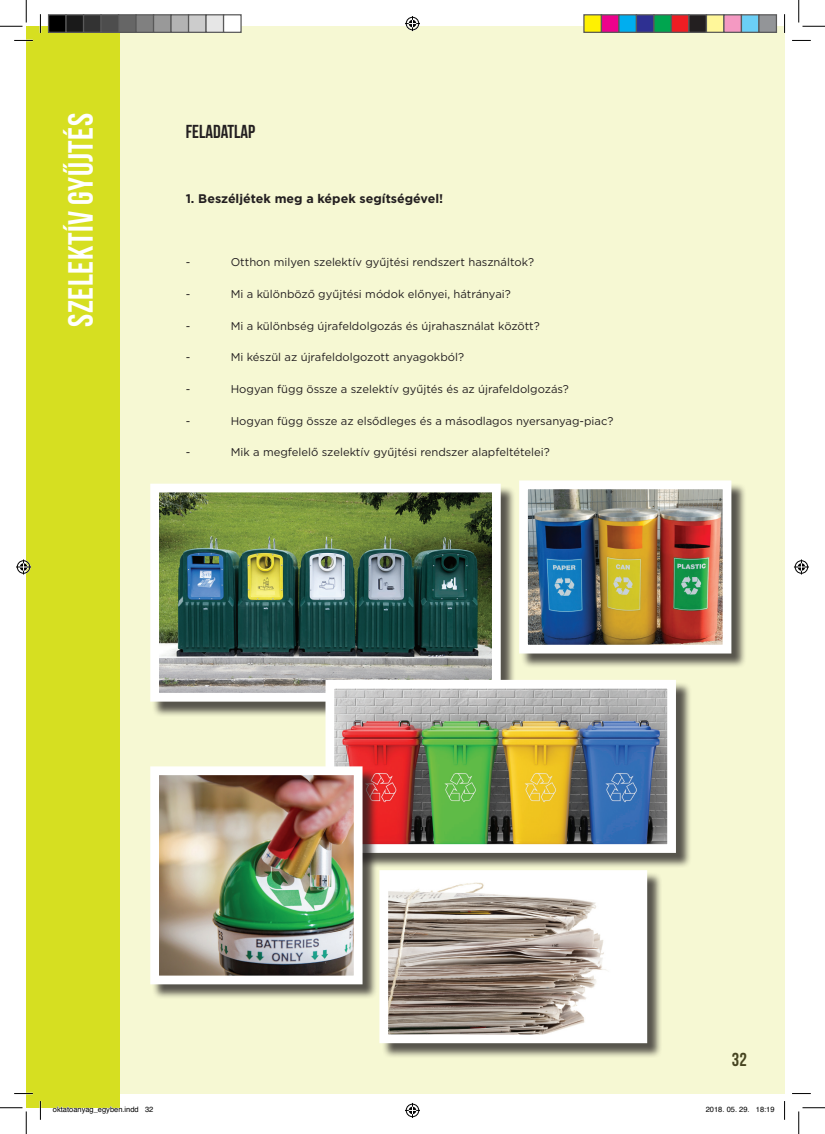
<style>
.page{position:relative;width:825px;height:1134px;background:#fff}
.page>*{position:absolute;margin:0;border:0;box-sizing:border-box;transform-origin:0 0}
.t1{font:700 35px "Bebas Neue";letter-spacing:.015em;color:#fff}
.t2{font:18.75px "Bebas Neue";color:#231f20}
.t3{font:700 12.5px "Gotham";color:#231f20}
.t4{font:11.25px "Gotham";color:#231f20}
.t5{font:7.5px "Helvetica";color:#000}
</style>
<div class="page">
<div style="left:26px;top:26px;width:94px;height:1081px;background:#d6df21"></div>
<div style="left:118px;top:26px;width:667px;height:1067px;background:#f6f8d3"></div>
<div style="left:152px;top:485px;width:364px;height:232px;background:#231f20;opacity:.75"></div>
<img style="left:160px;top:493px;width:331px;height:198px">
<div style="left:150px;top:483px;width:351px;height:218px;border:9px solid #fff"></div>
<div style="left:327px;top:681px;width:364px;height:187px;background:#231f20;opacity:.75"></div>
<img style="left:335px;top:689px;width:331px;height:153px">
<div style="left:325px;top:679px;width:351px;height:173px;border:9px solid #fff"></div>
<div style="left:152px;top:768px;width:226px;height:231px;background:#231f20;opacity:.75"></div>
<img style="left:160px;top:776px;width:193px;height:198px">
<div style="left:150px;top:766px;width:213px;height:218px;border:9px solid #fff"></div>
<div style="left:521px;top:482px;width:226px;height:187px;background:#231f20;opacity:.75"></div>
<img style="left:529px;top:490px;width:192px;height:153px">
<div style="left:519px;top:480px;width:212px;height:173px;border:9px solid #fff"></div>
<div style="left:381px;top:871px;width:282px;height:187px;background:#231f20;opacity:.75"></div>
<img style="left:389px;top:880px;width:248px;height:152px">
<div style="left:379px;top:870px;width:268px;height:172px;border:9px solid #fff"></div>
<svg style="left:14px;top:40px;width:19px;height:1px"></svg>
<svg style="left:792px;top:40px;width:19px;height:1px"></svg>
<svg style="left:14px;top:1092px;width:19px;height:2px"></svg>
<svg style="left:792px;top:1093px;width:19px;height:1px"></svg>
<svg style="left:40px;top:14px;width:1px;height:19px"></svg>
<svg style="left:40px;top:1101px;width:1px;height:18px"></svg>
<svg style="left:784px;top:14px;width:1px;height:19px"></svg>
<svg style="left:784px;top:1101px;width:1px;height:18px"></svg>
<svg style="left:0;top:0;width:27px;height:27px"></svg>
<svg style="left:0;top:1107px;width:27px;height:26px"></svg>
<svg style="left:798px;top:0;width:27px;height:27px"></svg>
<svg style="left:798px;top:1107px;width:27px;height:26px"></svg>
<svg style="left:405px;top:16px;width:15px;height:15px"></svg>
<svg style="left:405px;top:1102px;width:15px;height:15px"></svg>
<svg style="left:16px;top:559px;width:15px;height:15px"></svg>
<svg style="left:794px;top:559px;width:15px;height:15px"></svg>
<div style="left:49px;top:15px;width:17px;height:17px;background:#000"></div>
<div style="left:48px;top:14px;width:19px;height:19px;border:1px solid #595959"></div>
<div style="left:66px;top:15px;width:18px;height:17px;background:#1a1a1a"></div>
<div style="left:65px;top:14px;width:19px;height:19px;border:1px solid #595959"></div>
<div style="left:84px;top:15px;width:17px;height:17px;background:#333"></div>
<div style="left:83px;top:14px;width:19px;height:19px;border:1px solid #595959"></div>
<div style="left:101px;top:15px;width:18px;height:17px;background:#4d4d4d"></div>
<div style="left:100px;top:14px;width:19px;height:19px;border:1px solid #595959"></div>
<div style="left:119px;top:15px;width:17px;height:17px;background:#666"></div>
<div style="left:118px;top:14px;width:19px;height:19px;border:1px solid #595959"></div>
<div style="left:136px;top:15px;width:18px;height:17px;background:#808080"></div>
<div style="left:135px;top:14px;width:19px;height:19px;border:1px solid #595959"></div>
<div style="left:154px;top:15px;width:17px;height:17px;background:#999"></div>
<div style="left:153px;top:14px;width:19px;height:19px;border:1px solid #595959"></div>
<div style="left:171px;top:15px;width:18px;height:17px;background:#b3b3b3"></div>
<div style="left:170px;top:14px;width:19px;height:19px;border:1px solid #595959"></div>
<div style="left:189px;top:15px;width:17px;height:17px;background:#ccc"></div>
<div style="left:188px;top:14px;width:19px;height:19px;border:1px solid #595959"></div>
<div style="left:206px;top:15px;width:18px;height:17px;background:#e6e6e6"></div>
<div style="left:205px;top:14px;width:19px;height:19px;border:1px solid #595959"></div>
<div style="left:224px;top:15px;width:17px;height:17px;background:#fff"></div>
<div style="left:223px;top:14px;width:19px;height:19px;border:1px solid #595959"></div>
<div style="left:584px;top:15px;width:17px;height:17px;background:#fff101"></div>
<div style="left:583px;top:14px;width:19px;height:19px;border:1px solid #595959"></div>
<div style="left:601px;top:15px;width:18px;height:17px;background:#ed028c"></div>
<div style="left:601px;top:14px;width:19px;height:19px;border:1px solid #595959"></div>
<div style="left:619px;top:15px;width:17px;height:17px;background:#00aeef"></div>
<div style="left:618px;top:14px;width:19px;height:19px;border:1px solid #595959"></div>
<div style="left:636px;top:15px;width:18px;height:17px;background:#2e3092"></div>
<div style="left:636px;top:14px;width:19px;height:19px;border:1px solid #595959"></div>
<div style="left:654px;top:15px;width:17px;height:17px;background:#00a54f"></div>
<div style="left:653px;top:14px;width:19px;height:19px;border:1px solid #595959"></div>
<div style="left:671px;top:15px;width:18px;height:17px;background:#ee1d23"></div>
<div style="left:671px;top:14px;width:19px;height:19px;border:1px solid #595959"></div>
<div style="left:689px;top:15px;width:17px;height:17px;background:#231f20"></div>
<div style="left:688px;top:14px;width:19px;height:19px;border:1px solid #595959"></div>
<div style="left:706px;top:15px;width:18px;height:17px;background:#fff79a"></div>
<div style="left:706px;top:14px;width:19px;height:19px;border:1px solid #595959"></div>
<div style="left:724px;top:15px;width:17px;height:17px;background:#f499c2"></div>
<div style="left:723px;top:14px;width:19px;height:19px;border:1px solid #595959"></div>
<div style="left:741px;top:15px;width:18px;height:17px;background:#6bcff6"></div>
<div style="left:741px;top:14px;width:19px;height:19px;border:1px solid #595959"></div>
<div style="left:759px;top:15px;width:17px;height:17px;background:#939598"></div>
<div style="left:758px;top:14px;width:19px;height:19px;border:1px solid #595959"></div>
<svg style="left:53px;top:1106px;width:67px;height:2px"></svg>
<h1 class="t1" style="left:61px;top:326px;width:215px;rotate:-90deg">SZELEKTÍV GYŰJTÉS</h1>
<h2 class="t2" style="left:186px;top:121px;width:71px">FELADATLAP</h2>
<p class="t3" style="left:186px;top:190px;width:259px">1. Beszéljétek meg a képek segítségével!</p>
<p class="t4" style="left:186px;top:255px;width:6px">-</p>
<p class="t4" style="left:231px;top:255px;width:305px">Otthon milyen szelektív gyűjtési rendszert használtok?</p>
<p class="t4" style="left:186px;top:286px;width:6px">-</p>
<p class="t4" style="left:231px;top:286px;width:282px">Mi a különböző gyűjtési módok előnyei, hátrányai?</p>
<p class="t4" style="left:186px;top:318px;width:6px">-</p>
<p class="t4" style="left:231px;top:318px;width:311px">Mi a különbség újrafeldolgozás és újrahasználat között?</p>
<p class="t4" style="left:186px;top:350px;width:6px">-</p>
<p class="t4" style="left:231px;top:350px;width:235px">Mi készül az újrafeldolgozott anyagokból?</p>
<p class="t4" style="left:186px;top:381px;width:6px">-</p>
<p class="t4" style="left:231px;top:381px;width:340px">Hogyan függ össze a szelektív gyűjtés és az újrafeldolgozás?</p>
<p class="t4" style="left:186px;top:413px;width:6px">-</p>
<p class="t4" style="left:231px;top:413px;width:384px">Hogyan függ össze az elsődleges és a másodlagos nyersanyag-piac?</p>
<p class="t4" style="left:186px;top:445px;width:6px">-</p>
<p class="t4" style="left:231px;top:445px;width:321px">Mik a megfelelő szelektív gyűjtési rendszer alapfeltételei?</p>
<h2 class="t2" style="left:732px;top:1049px;width:16px">32</h2>
<p class="t5" style="left:53px;top:1103px;width:102px">oktatoanyag_egyben.indd 32</p>
<p class="t5" style="left:706px;top:1103px;width:70px">2018. 05. 29. 18:19</p>
</div>
